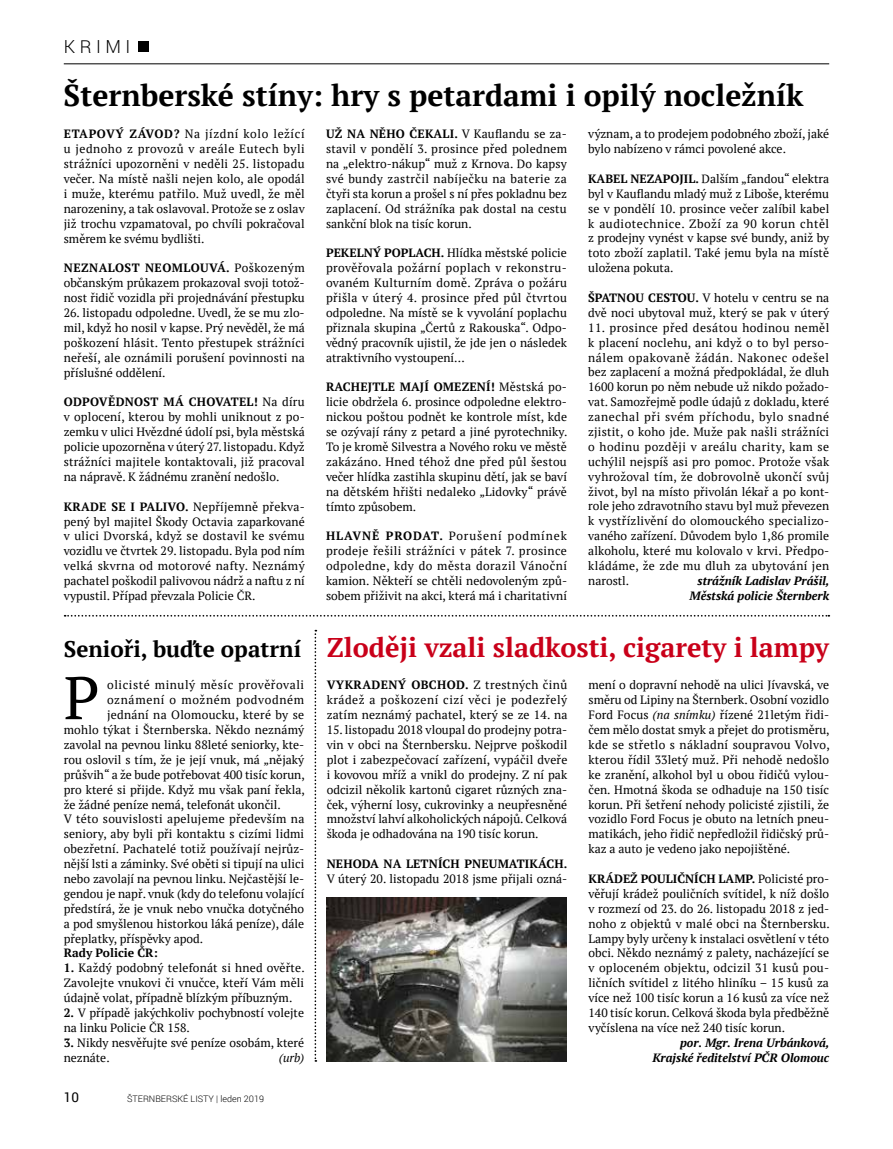
<style>
.page{position:relative;width:893px;height:1149px;background:#fff}
.page>*{position:absolute;margin:0;border:0;box-sizing:border-box;transform-origin:0 0}
.t1{font:60px "PT Serif";color:#000}
.t2{font:700 30px "PT Serif";color:#000}
.t3{font:700 27px "PT Serif";color:#c90019}
.t4{font:300 18px "Roboto";letter-spacing:.25em;color:#000}
.t5{font:13.5px "Roboto";color:#000}
.t6{font:12px/14.9px "PT Serif";color:#000;text-align:justify}
.t7{font:italic 700 12px/14.9px "PT Serif";color:#000;text-align:right}
.t8{font:12px "PT Serif";letter-spacing:.025em;color:#000}
.t9{font:700 12px "PT Serif";letter-spacing:.015em;color:#000}
.t10{font:12px "PT Serif";letter-spacing:.045em;color:#000}
.t11{font:12px "PT Serif";letter-spacing:.055em;color:#000}
.t12{font:italic 12px "PT Serif";color:#000}
.t13{font:300 9px "Roboto";color:#000}
.s1{font-weight:700}
.s2{font-size:22.5px;color:#000}
.s3{font-style:italic}
</style>
<div class="page">
<hr style="left:64px;top:63px;width:765px;height:1px;background:#000">
<div style="left:138px;top:41px;width:11px;height:11px;background:#000"></div>
<svg style="left:65px;top:614px;width:764px;height:2px"></svg>
<svg style="left:315px;top:629px;width:1px;height:432px"></svg>
<img style="left:326px;top:897px;width:241px;height:164px">
<h3 class="t4" style="left:64px;top:34px;width:68px">KRIMI</h3>
<h2 class="t2" style="left:64px;top:76px;width:741px">Šternberské stíny: hry s petardami i opilý nocležník</h2>
<p class="t6" style="left:64px;top:126px;width:243px"><span class="s1">ETAPOVÝ ZÁVOD?</span> Na jízdní kolo ležící u jednoho z provozů v areále Eutech byli strážníci upozorněni v neděli 25. listopadu večer. Na místě našli nejen kolo, ale opodál i muže, kterému patřilo. Muž uvedl, že měl narozeniny, a tak oslavoval. Protože se z oslav již trochu vzpamatoval, po chvíli pokračoval směrem ke svému bydlišti.</p>
<p class="t6" style="left:64px;top:260px;width:242px"><span class="s1">NEZNALOST NEOMLOUVÁ.</span> Poškozeným občanským průkazem prokazoval svoji totož&shy;nost řidič vozidla při projednávání přestupku</p>
<p class="t6" style="left:64px;top:305px;width:243px">26. listopadu odpoledne. Uvedl, že se mu zlo&shy;mil, když ho nosil v kapse. Prý nevěděl, že má poškození hlásit. Tento přestupek strážníci neřeší, ale oznámili porušení povinnosti na příslušné oddělení.</p>
<p class="t6" style="left:64px;top:394px;width:243px"><span class="s1">ODPOVĚDNOST MÁ CHOVATEL!</span> Na díru v oplocení, kterou by mohli uniknout z po&shy;zemku v ulici Hvězdné údolí psi, byla městská policie upozorněna v úterý 27. listopadu. Když strážníci majitele kontaktovali, již pracoval na nápravě. K žádnému zranění nedošlo.</p>
<p class="t6" style="left:64px;top:498px;width:243px"><span class="s1">KRADE SE I PALIVO.</span> Nepříjemně překva&shy;pený byl majitel Škody Octavia zaparkované v ulici Dvorská, když se dostavil ke svému vozidlu ve čtvrtek 29. listopadu. Byla pod ním velká skvrna od motorové nafty. Neznámý pachatel poškodil palivovou nádrž a naftu z ní vypustil. Případ převzala Policie ČR.</p>
<p class="t6" style="left:326px;top:126px;width:242px"><span class="s1">UŽ NA NĚHO ČEKALI.</span> V Kauflandu se za&shy;stavil v pondělí 3. prosince před polednem na „elektro-nákup“ muž z Krnova. Do kapsy své bundy zastrčil nabíječku na baterie za čtyři sta korun a prošel s ní přes pokladnu bez zaplacení. Od strážníka pak dostal na cestu sankční blok na tisíc korun.</p>
<p class="t6" style="left:326px;top:245px;width:243px"><span class="s1">PEKELNÝ POPLACH.</span> Hlídka městské policie prověřovala požární poplach v rekonstru&shy;ovaném Kulturním domě. Zpráva o požáru přišla v úterý 4. prosince před půl čtvrtou odpoledne. Na místě se k vyvolání poplachu přiznala skupina „Čertů z Rakouska“. Odpo&shy;vědný pracovník ujistil, že jde jen o následek atraktivního vystoupení...</p>
<p class="t6" style="left:326px;top:379px;width:243px"><span class="s1">RACHEJTLE MAJÍ OMEZENÍ!</span> Městská po&shy;licie obdržela 6. prosince odpoledne elektro&shy;nickou poštou podnět ke kontrole míst, kde se ozývají rány z petard a jiné pyrotechniky.<br>To je kromě Silvestra a Nového roku ve městě zakázáno. Hned téhož dne před půl šestou večer hlídka zastihla skupinu dětí, jak se baví na dětském hřišti nedaleko „Lidovky“ právě tímto způsobem.</p>
<p class="t6" style="left:326px;top:528px;width:243px"><span class="s1">HLAVNĚ PRODAT.</span> Porušení podmínek prodeje řešili strážníci v pátek 7. prosince odpoledne, kdy do města dorazil Vánoční kamion. Někteří se chtěli nedovoleným způ&shy;sobem přiživit na akci, která má i charitativní</p>
<p class="t6" style="left:588px;top:126px;width:242px">význam, a to prodejem podobného zboží, jaké bylo nabízeno v rámci povolené akce.</p>
<p class="t6" style="left:588px;top:171px;width:243px"><span class="s1">KABEL NEZAPOJIL.</span> Dalším „fandou“ elektra byl v Kauflandu mladý muž z Liboše, kterému se v pondělí 10. prosince večer zalíbil kabel k audiotechnice. Zboží za 90 korun chtěl z prodejny vynést v kapse své bundy, aniž by toto zboží zaplatil. Také jemu byla na místě uložena pokuta.</p>
<p class="t6" style="left:588px;top:290px;width:242px"><span class="s1">ŠPATNOU CESTOU.</span> V hotelu v centru se na dvě noci ubytoval muž, který se pak v úterý</p>
<p class="t6" style="left:588px;top:320px;width:243px">11. prosince před desátou hodinou neměl k placení noclehu, ani když o to byl perso&shy;nálem opakovaně žádán. Nakonec odešel bez zaplacení a možná předpokládal, že dluh 1600 korun po něm nebude už nikdo požado&shy;vat. Samozřejmě podle údajů z dokladu, které zanechal při svém příchodu, bylo snadné zjistit, o koho jde. Muže pak našli strážníci o hodinu později v areálu charity, kam se uchýlil nejspíš asi pro pomoc. Protože však vyhrožoval tím, že dobrovolně ukončí svůj život, byl na místo přivolán lékař a po kont&shy;role jeho zdravotního stavu byl muž převezen k vystřízlivění do olomouckého specializo&shy;vaného zařízení. Důvodem bylo 1,86 promile alkoholu, které mu kolovalo v krvi. Předpo&shy;kládáme, že zde mu dluh za ubytování jen narostl.</p>
<p class="t7" style="left:690px;top:573px;width:141px">strážník Ladislav Prášil,<br>Městská policie Šternberk</p>
<h3 class="t3" style="left:64px;top:629px;width:767px"><span class="s2">Senioři, buďte opatrní</span> Zloději vzali sladkosti, cigarety i lampy</h3>
<p class="t10" style="left:107px;top:677px;width:199px">olicisté minulý měsíc prověřovali</p>
<p class="t11" style="left:107px;top:692px;width:199px">oznámení o možném podvodném</p>
<p class="t8" style="left:107px;top:707px;width:199px">jednání na Olomoucku, které by se</p>
<p class="t6" style="left:64px;top:722px;width:242px">mohlo týkat i Šternberska. Někdo neznámý</p>
<p class="t6" style="left:64px;top:737px;width:242px">zavolal na pevnou linku 88leté seniorky, kte-</p>
<p class="t6" style="left:64px;top:751px;width:242px">rou oslovil s tím, že je její vnuk, má „nějaký</p>
<p class="t6" style="left:64px;top:766px;width:242px">průšvih“ a že bude potřebovat 400 tisíc korun,</p>
<p class="t6" style="left:64px;top:781px;width:243px">pro které si přijde. Když mu však paní řekla,</p>
<p class="t6" style="left:64px;top:796px;width:219px">že žádné peníze nemá, telefonát ukončil.</p>
<p class="t8" style="left:64px;top:811px;width:242px">V této souvislosti apelujeme především na</p>
<p class="t6" style="left:64px;top:826px;width:242px">seniory, aby byli při kontaktu s cizími lidmi</p>
<p class="t6" style="left:64px;top:841px;width:242px">obezřetní. Pachatelé totiž používají nejrůz-</p>
<p class="t6" style="left:64px;top:856px;width:242px">nější lsti a záminky. Své oběti si tipují na ulici</p>
<p class="t6" style="left:64px;top:870px;width:242px">nebo zavolají na pevnou linku. Nejčastější le-</p>
<p class="t6" style="left:64px;top:885px;width:242px">gendou je např. vnuk (kdy do telefonu volající</p>
<p class="t6" style="left:64px;top:900px;width:242px">předstírá, že je vnuk nebo vnučka dotyčného</p>
<p class="t6" style="left:64px;top:915px;width:242px">a pod smyšlenou historkou láká peníze), dále</p>
<p class="t6" style="left:64px;top:930px;width:141px">přeplatky, příspěvky apod.</p>
<p class="t9" style="left:64px;top:944px;width:96px">Rady Policie ČR:</p>
<p class="t6" style="left:64px;top:960px;width:243px"><span class="s1">1.</span> Každý podobný telefonát si hned ověřte.<br>Zavolejte vnukovi či vnučce, kteří Vám měli údajně volat, případně blízkým příbuzným.</p>
<p class="t6" style="left:64px;top:1004px;width:242px"><span class="s1">2.</span> V případě jakýchkoliv pochybností volejte na linku Policie ČR 158.</p>
<p class="t6" style="left:64px;top:1034px;width:242px"><span class="s1">3.</span> Nikdy nesvěřujte své peníze osobám, které neznáte.</p>
<h1 class="t1" style="left:64px;top:658px;width:37px">P</h1>
<p class="t6" style="left:327px;top:677px;width:242px"><span class="s1">VYKRADENÝ OBCHOD.</span> Z trestných činů krádež a poškození cizí věci je podezřelý zatím neznámý pachatel, který se ze 14. na</p>
<p class="t6" style="left:327px;top:722px;width:242px">15. listopadu 2018 vloupal do prodejny potra&shy;vin v obci na Šternbersku. Nejprve poškodil plot i zabezpečovací zařízení, vypáčil dveře i kovovou mříž a vnikl do prodejny. Z ní pak odcizil několik kartonů cigaret různých zna&shy;ček, výherní losy, cukrovinky a neupřesněné množství lahví alkoholických nápojů. Celková škoda je odhadována na 190 tisíc korun.</p>
<p class="t9" style="left:327px;top:855px;width:242px">NEHODA NA LETNÍCH PNEUMATIKÁCH.</p>
<p class="t6" style="left:327px;top:870px;width:242px">V úterý 20. listopadu 2018 jsme přijali ozná-</p>
<p class="t6" style="left:589px;top:677px;width:243px">mení o dopravní nehodě na ulici Jívavská, ve směru od Lipiny na Šternberk. Osobní vozidlo Ford Focus <span class="s3">(na snímku)</span> řízené 21letým řidi&shy;čem mělo dostat smyk a přejet do protisměru, kde se střetlo s nákladní soupravou Volvo, kterou řídil 33letý muž. Při nehodě nedošlo ke zranění, alkohol byl u obou řidičů vylou&shy;čen. Hmotná škoda se odhaduje na 150 tisíc korun. Při šetření nehody policisté zjistili, že vozidlo Ford Focus je obuto na letních pneu&shy;matikách, jeho řidič nepředložil řidičský prů&shy;kaz a auto je vedeno jako nepojištěné.</p>
<p class="t6" style="left:589px;top:870px;width:243px"><span class="s1">KRÁDEŽ POULIČNÍCH LAMP.</span> Policisté pro&shy;věřují krádež pouličních svítidel, k níž došlo v rozmezí od 23. do 26. listopadu 2018 z jed&shy;noho z objektů v malé obci na Šternbersku.<br>Lampy byly určeny k instalaci osvětlení v této obci. Někdo neznámý z palety, nacházející se v oploceném objektu, odcizil 31 kusů pou&shy;ličních svítidel z litého hliníku – 15 kusů za více než 100 tisíc korun a 16 kusů za více než 140 tisíc korun. Celková škoda byla předběžně vyčíslena na více než 240 tisíc korun.</p>
<p class="t7" style="left:652px;top:1034px;width:179px">por. Mgr. Irena Urbánková,<br>Krajské ředitelství PČR Olomouc</p>
<p class="t12" style="left:279px;top:1049px;width:27px">(urb)</p>
<p class="t5" style="left:64px;top:1087px;width:17px">10</p>
<p class="t13" style="left:127px;top:1092px;width:139px">ŠTERNBERSKÉ LISTY | leden 2019</p>
</div>
